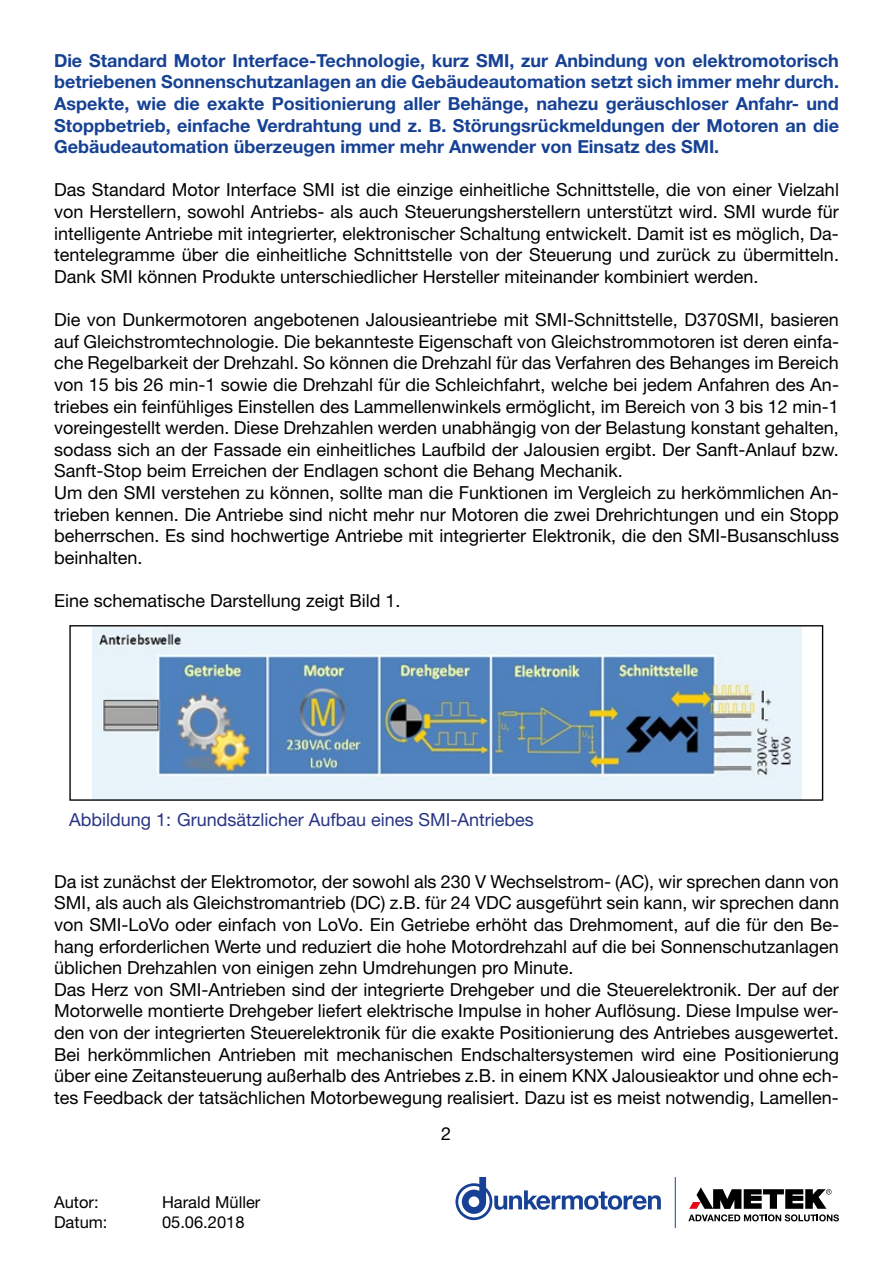
<style>
.page{position:relative;width:893px;height:1263px;background:#fff}
.page>*{position:absolute;margin:0;border:0;box-sizing:border-box;transform-origin:0 0}
.t1{font:18px/21.6px "Helvetica Neue LT Std";color:#000}
.t2{font:700 18px/21.6px "Helvetica Neue LT Std";color:#164194;text-align:justify}
.t3{font:18px "Helvetica Neue LT Std";color:#283583}
.t4{font:16.5px "Helvetica Neue LT Std";color:#000}
</style>
<div class="page">
<svg style="left:455px;top:1177px;width:206px;height:43px"></svg>
<svg style="left:688px;top:1187px;width:151px;height:34px"></svg>
<hr style="left:675px;top:1177px;width:1px;height:51px;background:#164194">
<img style="left:93px;top:627px;width:708px;height:172px">
<div style="left:69px;top:625px;width:754px;height:176px;border:1px solid #000"></div>
<p class="t2" style="left:54px;top:49px;width:786px">Die Standard Motor Interface-Technologie, kurz SMI, zur Anbindung von elektromotorisch betriebenen Sonnenschutzanlagen an die Gebäudeautomation setzt sich immer mehr durch.<br>Aspekte, wie die exakte Positionierung aller Behänge, nahezu geräuschloser Anfahr- und Stoppbetrieb, einfache Verdrahtung und z. B. Störungsrückmeldungen der Motoren an die Gebäudeautomation überzeugen immer mehr Anwender von Einsatz des SMI.</p>
<p class="t1" style="left:54px;top:179px;width:786px;text-align:justify">Das Standard Motor Interface SMI ist die einzige einheitliche Schnittstelle, die von einer Vielzahl von Herstellern, sowohl Antriebs- als auch Steuerungsherstellern unterstützt wird. SMI wurde für intelligente Antriebe mit integrierter, elektronischer Schaltung entwickelt. Damit ist es möglich, Da&shy;tentelegramme über die einheitliche Schnittstelle von der Steuerung und zurück zu übermitteln.<br>Dank SMI können Produkte unterschiedlicher Hersteller miteinander kombiniert werden.</p>
<p class="t1" style="left:54px;top:309px;width:786px">Die von Dunkermotoren angebotenen Jalousieantriebe mit SMI-Schnittstelle, D370SMI, basieren auf Gleichstromtechnologie. Die bekannteste Eigenschaft von Gleichstrommotoren ist deren einfa&shy;che Regelbarkeit der Drehzahl. So können die Drehzahl für das Verfahren des Behanges im Bereich von 15 bis 26 min-1 sowie die Drehzahl für die Schleichfahrt, welche bei jedem Anfahren des An&shy;triebes ein feinfühliges Einstellen des Lammellenwinkels ermöglicht, im Bereich von 3 bis 12 min-1 voreingestellt werden. Diese Drehzahlen werden unabhängig von der Belastung konstant gehalten, sodass sich an der Fassade ein einheitliches Laufbild der Jalousien ergibt. Der Sanft-Anlauf bzw.<br>Sanft-Stop beim Erreichen der Endlagen schont die Behang Mechanik.<br>Um den SMI verstehen zu können, sollte man die Funktionen im Vergleich zu herkömmlichen An&shy;trieben kennen. Die Antriebe sind nicht mehr nur Motoren die zwei Drehrichtungen und ein Stopp beherrschen. Es sind hochwertige Antriebe mit integrierter Elektronik, die den SMI-Busanschluss beinhalten.</p>
<p class="t1" style="left:54px;top:589px;width:348px">Eine schematische Darstellung zeigt Bild 1.</p>
<p class="t3" style="left:69px;top:809px;width:466px">Abbildung 1: Grundsätzlicher Aufbau eines SMI-Antriebes</p>
<p class="t1" style="left:54px;top:870px;width:787px">Da ist zunächst der Elektromotor, der sowohl als 230 V Wechselstrom- (AC), wir sprechen dann von SMI, als auch als Gleichstromantrieb (DC) z.B. für 24 VDC ausgeführt sein kann, wir sprechen dann von SMI-LoVo oder einfach von LoVo. Ein Getriebe erhöht das Drehmoment, auf die für den Be&shy;hang erforderlichen Werte und reduziert die hohe Motordrehzahl auf die bei Sonnenschutzanlagen üblichen Drehzahlen von einigen zehn Umdrehungen pro Minute.<br>Das Herz von SMI-Antrieben sind der integrierte Drehgeber und die Steuerelektronik. Der auf der Motorwelle montierte Drehgeber liefert elektrische Impulse in hoher Auflösung. Diese Impulse wer&shy;den von der integrierten Steuerelektronik für die exakte Positionierung des Antriebes ausgewertet.<br>Bei herkömmlichen Antrieben mit mechanischen Endschaltersystemen wird eine Positionierung über eine Zeitansteuerung außerhalb des Antriebes z.B. in einem KNX Jalousieaktor und ohne ech&shy;tes Feedback der tatsächlichen Motorbewegung realisiert. Dazu ist es meist notwendig, Lamellen-</p>
<p class="t4" style="left:54px;top:1192px;width:46px">Autor:</p>
<p class="t4" style="left:162px;top:1192px;width:100px">Harald Müller</p>
<p class="t4" style="left:54px;top:1212px;width:55px">Datum:</p>
<p class="t4" style="left:162px;top:1212px;width:84px">05.06.2018</p>
<p class="t1" style="left:441px;top:1122px;width:12px">2</p>
</div>
